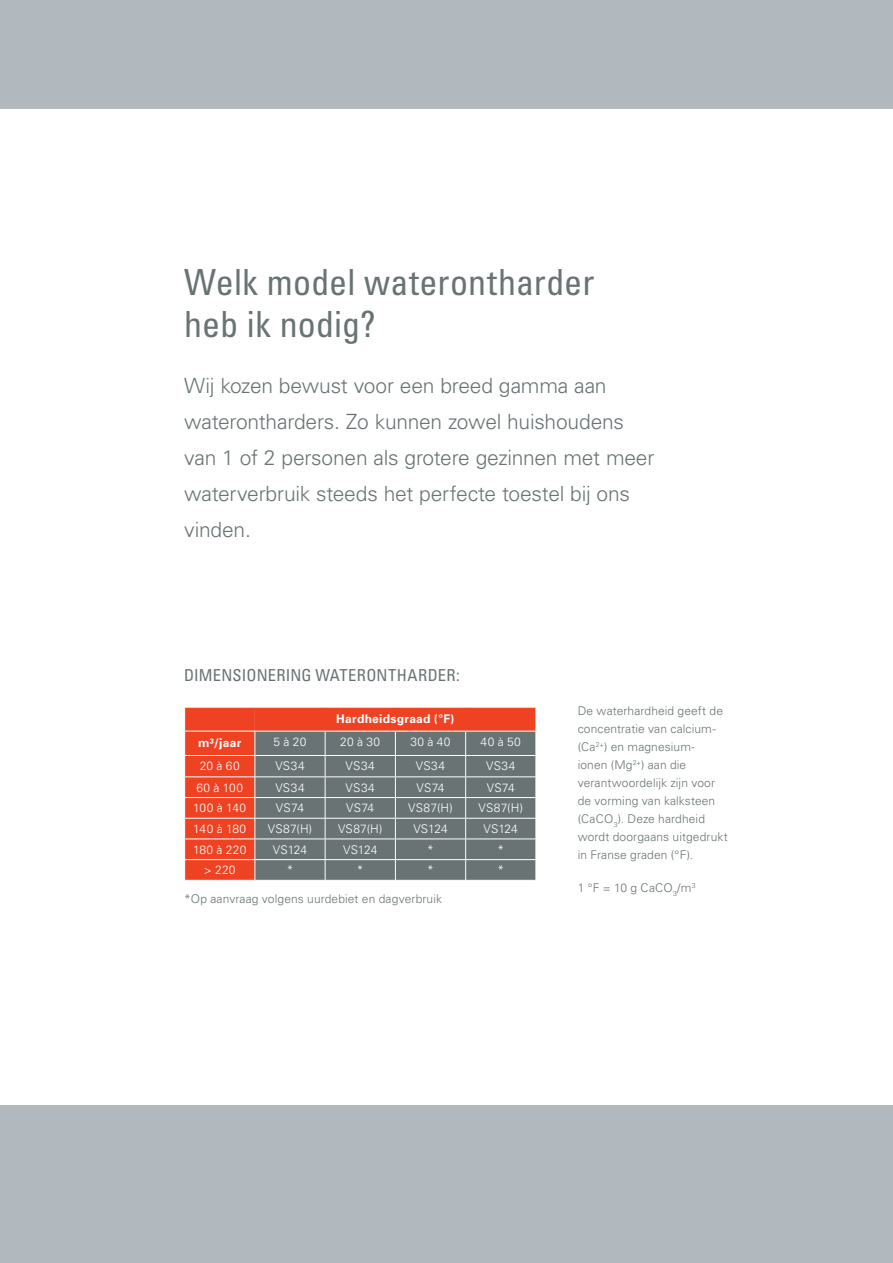
<style>
.page{position:relative;width:893px;height:1263px;background:#fff}
.page>*{position:absolute;margin:0;border:0;box-sizing:border-box;transform-origin:0 0}
.titels{font:condensed 36px "Univers LT Std";letter-spacing:.005em;color:#697374}
.tekst_onder_titels{font:300 21px/36px "Univers LT Std";letter-spacing:-.01em;color:#697374}
.tekst_onder_titels-2{font:condensed 16.5px "Univers LT Std";letter-spacing:.01em;color:#697374}
.Fließtext_____Copy{font:300 12px/18px "Univers LT Std";letter-spacing:.01em;color:#697374}
.Fließtext_____Copy-2{font:300 12px "Univers LT Std";letter-spacing:.025em;color:#fff}
.Zwischenüberschrift{font:700 12px "Univers";letter-spacing:.02em;color:#fff}
</style>
<div class="page">
<div style="left:0;top:0;width:893px;height:108px;background:#b1b9bf"></div>
<div style="left:0;top:1106px;width:893px;height:157px;background:#b1b9bf"></div>
<svg style="left:184px;top:707px;width:352px;height:173px;background:#996c64"></svg>
<p class="titels" style="left:184px;top:260px;width:412px">Welk model waterontharder</p>
<p class="titels" style="left:184px;top:302px;width:193px">heb ik nodig?</p>
<p class="tekst_onder_titels" style="left:184px;top:368px;width:472px">Wij kozen bewust voor een breed gamma aan waterontharders. Zo kunnen zowel huishoudens van 1 of 2 personen als grotere gezinnen met meer waterverbruik steeds het perfecte toestel bij ons vinden.</p>
<p class="tekst_onder_titels-2" style="left:184px;top:665px;width:277px">DIMENSIONERING WATERONTHARDER:</p>
<p class="Zwischenüberschrift" style="left:336px;top:711px;width:120px">Hardheidsgraad (°F)</p>
<p class="Zwischenüberschrift" style="left:198px;top:735px;width:45px">m³/jaar</p>
<p class="Fließtext_____Copy-2" style="left:274px;top:734px;width:34px">5 à 20</p>
<p class="Fließtext_____Copy-2" style="left:340px;top:734px;width:41px">20 à 30</p>
<p class="Fließtext_____Copy-2" style="left:410px;top:734px;width:42px">30 à 40</p>
<p class="Fließtext_____Copy-2" style="left:481px;top:734px;width:42px">40 à 50</p>
<p class="Fließtext_____Copy-2" style="left:200px;top:759px;width:42px">20 à 60</p>
<p class="Fließtext_____Copy-2" style="left:275px;top:759px;width:31px">VS34</p>
<p class="Fließtext_____Copy-2" style="left:346px;top:759px;width:31px">VS34</p>
<p class="Fließtext_____Copy-2" style="left:416px;top:759px;width:31px">VS34</p>
<p class="Fließtext_____Copy-2" style="left:486px;top:759px;width:31px">VS34</p>
<p class="Fließtext_____Copy-2" style="left:196px;top:780px;width:48px">60 à 100</p>
<p class="Fließtext_____Copy-2" style="left:275px;top:780px;width:31px">VS34</p>
<p class="Fließtext_____Copy-2" style="left:346px;top:780px;width:31px">VS34</p>
<p class="Fließtext_____Copy-2" style="left:416px;top:780px;width:30px">VS74</p>
<p class="Fließtext_____Copy-2" style="left:487px;top:780px;width:30px">VS74</p>
<p class="Fließtext_____Copy-2" style="left:193px;top:801px;width:55px">100 à 140</p>
<p class="Fließtext_____Copy-2" style="left:276px;top:801px;width:30px">VS74</p>
<p class="Fließtext_____Copy-2" style="left:346px;top:801px;width:30px">VS74</p>
<p class="Fließtext_____Copy-2" style="left:408px;top:801px;width:46px">VS87(H)</p>
<p class="Fließtext_____Copy-2" style="left:478px;top:801px;width:46px">VS87(H)</p>
<p class="Fließtext_____Copy-2" style="left:193px;top:821px;width:55px">140 à 180</p>
<p class="Fließtext_____Copy-2" style="left:268px;top:821px;width:46px">VS87(H)</p>
<p class="Fließtext_____Copy-2" style="left:338px;top:821px;width:46px">VS87(H)</p>
<p class="Fließtext_____Copy-2" style="left:413px;top:821px;width:36px">VS124</p>
<p class="Fließtext_____Copy-2" style="left:484px;top:821px;width:36px">VS124</p>
<p class="Fließtext_____Copy-2" style="left:193px;top:842px;width:55px">180 à 220</p>
<p class="Fließtext_____Copy-2" style="left:273px;top:842px;width:36px">VS124</p>
<p class="Fließtext_____Copy-2" style="left:343px;top:842px;width:36px">VS124</p>
<p class="Fließtext_____Copy-2" style="left:427px;top:842px;width:8px">*</p>
<p class="Fließtext_____Copy-2" style="left:497px;top:842px;width:8px">*</p>
<p class="Fließtext_____Copy-2" style="left:204px;top:863px;width:33px">&gt; 220</p>
<p class="Fließtext_____Copy-2" style="left:287px;top:863px;width:8px">*</p>
<p class="Fließtext_____Copy-2" style="left:357px;top:863px;width:8px">*</p>
<p class="Fließtext_____Copy-2" style="left:427px;top:863px;width:8px">*</p>
<p class="Fließtext_____Copy-2" style="left:497px;top:863px;width:8px">*</p>
<p class="Fließtext_____Copy" style="left:184px;top:890px;width:259px">*Op aanvraag volgens uurdebiet en dagverbruik</p>
<p class="Fließtext_____Copy" style="left:578px;top:702px;width:152px">De waterhardheid geeft de concentratie van calcium-(Ca<sup>2+</sup>) en magnesium-<br>ionen (Mg<sup>2+</sup>) aan die verantwoordelijk zijn voor de vorming van kalksteen (CaCO<sub>3</sub>). Deze hardheid wordt doorgaans uitgedrukt in Franse graden (°F).</p>
<p class="Fließtext_____Copy" style="left:578px;top:879px;width:119px">1 °F = 10 g CaCO<sub>3</sub>/m<sup>3</sup></p>
</div>
